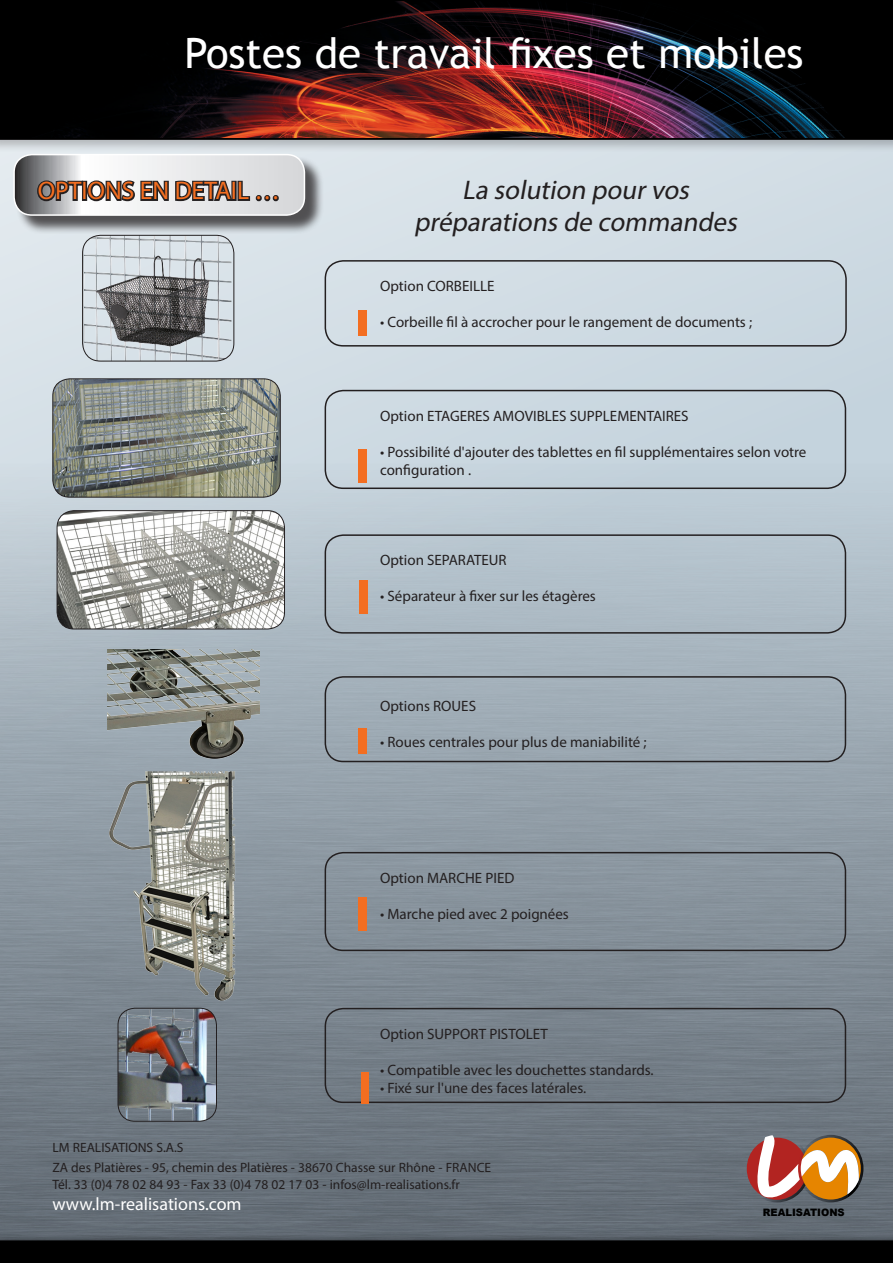
<style>
.page{position:relative;width:893px;height:1263px;background:#fff}
.page>*{position:absolute;margin:0;border:0;box-sizing:border-box;transform-origin:0 0}
.t1{font:42px "Trebuchet MS";color:#fff}
.t2{font:42px "Myriad Pro";color:#fff}
.t3{font:italic 27px "Myriad Pro";color:#231f20}
.t4{font:25.5px "Myriad Pro";color:#f36e21}
.Normal_e{font:18px "Myriad Pro";color:#fff}
.t5{font:15px/18px "Myriad Pro";color:#231f20}
.Normal_e-2{font:13.5px "Myriad Pro";color:#231f20}
.t6{font:900 10.2px "Arial";color:#000}
</style>
<div class="page">
<div style="left:0;top:0;width:893px;height:1240px;background:linear-gradient(to right,#dae3e9,#cad7e0)"></div>
<img style="left:0;top:463px;width:893px;height:770px">
<div style="left:0;top:0;width:893px;height:153px;background:#231f20;opacity:.25"></div>
<div style="left:0;top:1233px;width:893px;height:30px;background:#231f20;opacity:.25"></div>
<div style="left:0;top:1240px;width:893px;height:23px;background:#000"></div>
<svg style="left:0;top:0;width:893px;height:140px;background:#250e10"></svg>
<img style="left:92px;top:770px;width:143px;height:232px">
<div style="left:16px;top:156px;width:308px;height:79px;background:#231f20;opacity:.75"></div>
<svg style="left:14px;top:155px;width:290px;height:60px"></svg>
<div style="left:13px;top:154px;width:292px;height:62px;border:2px solid #fff;border-radius:18px"></div>
<div style="left:325px;top:260px;width:522px;height:87px;border:2px solid #231f20;border-radius:18px"></div>
<div style="left:325px;top:390px;width:521px;height:99px;border:2px solid #231f20;border-radius:18px"></div>
<div style="left:325px;top:1008px;width:521px;height:95px;border:2px solid #231f20;border-radius:18px"></div>
<div style="left:358px;top:729px;width:9px;height:25px;background:#f36e21"></div>
<div style="left:325px;top:676px;width:521px;height:86px;border:2px solid #231f20;border-radius:18px"></div>
<div style="left:358px;top:449px;width:9px;height:34px;background:#f36e21"></div>
<img style="left:84px;top:235px;width:147px;height:126px">
<div style="left:82px;top:235px;width:152px;height:126px;border:1px solid #231f20;border-radius:18px"></div>
<div style="left:358px;top:310px;width:9px;height:26px;background:#f36e21"></div>
<div style="left:361px;top:1071px;width:7px;height:32px;background:#f36e21"></div>
<img style="left:118px;top:1008px;width:98px;height:113px">
<div style="left:118px;top:1008px;width:99px;height:113px;border:1px solid #231f20;border-radius:17px"></div>
<div style="left:325px;top:852px;width:521px;height:99px;border:2px solid #231f20;border-radius:18px"></div>
<div style="left:358px;top:897px;width:9px;height:34px;background:#f36e21"></div>
<svg style="left:744px;top:1135px;width:119px;height:67px"></svg>
<img style="left:53px;top:379px;width:227px;height:118px">
<div style="left:52px;top:378px;width:229px;height:119px;border:1px solid #231f20;border-radius:17px"></div>
<img style="left:108px;top:649px;width:151px;height:111px">
<img style="left:57px;top:511px;width:228px;height:118px">
<div style="left:57px;top:510px;width:228px;height:119px;border:1px solid #231f20;border-radius:17px"></div>
<div style="left:325px;top:534px;width:521px;height:100px;border:2px solid #231f20;border-radius:18px"></div>
<div style="left:359px;top:580px;width:9px;height:34px;background:#f36e21"></div>
<p class="t1" style="left:185px;top:28px;width:620px">Postes de travail fixes et mobiles</p>
<h1 class="t2" style="left:349px;top:47px;width:378px">Concepteur Fabricant</h1>
<p class="t4" style="left:38px;top:175px;width:244px">OPTIONS EN DETAIL …</p>
<p class="t3" style="left:462px;top:173px;width:234px">La solution pourvos</p>
<p class="t3" style="left:414px;top:206px;width:330px">préparations de commandes</p>
<p class="t5" style="left:380px;top:277px;width:116px">Option CORBEILLE</p>
<p class="t5" style="left:380px;top:313px;width:374px">• Corbeille fil à accrocher pour le rangement de documents ;</p>
<p class="t5" style="left:380px;top:406px;width:310px">Option ETAGERES AMOVIBLES SUPPLEMENTAIRES</p>
<p class="t5" style="left:380px;top:442px;width:428px">• Possibilité d'ajouter des tablettes en fil supplémentaires selon votre configuration .</p>
<p class="t5" style="left:380px;top:551px;width:128px">Option SEPARATEUR</p>
<p class="t5" style="left:380px;top:587px;width:217px">• Séparateur à fixer sur les étagères</p>
<p class="t5" style="left:380px;top:696px;width:97px">Options ROUES</p>
<p class="t5" style="left:380px;top:732px;width:268px">• Roues centrales pour plus de maniabilité ;</p>
<p class="t5" style="left:380px;top:868px;width:136px">Option MARCHE PIED</p>
<p class="t5" style="left:380px;top:904px;width:190px">• Marche pied avec 2 poignées</p>
<p class="t5" style="left:380px;top:1024px;width:169px">Option SUPPORT PISTOLET</p>
<p class="t5" style="left:380px;top:1060px;width:275px">• Compatible avec les douchettes standards.</p>
<p class="t5" style="left:380px;top:1078px;width:208px">• Fixé sur l'une des faces latérales.</p>
<p class="Normal_e-2" style="left:52px;top:1139px;width:133px">LM REALISATIONS S.A.S</p>
<p class="Normal_e-2" style="left:52px;top:1159px;width:440px">ZA des Platières - 95, chemin des Platières - 38670 Chasse sur Rhône - FRANCE</p>
<p class="Normal_e-2" style="left:52px;top:1176px;width:409px">Tél. 33 (0)4 78 02 84 93 - Fax 33 (0)4 78 02 17 03 - infos@lm-realisations.fr</p>
<p class="Normal_e" style="left:52px;top:1193px;width:191px">www.lm-realisations.com</p>
<p class="t6" style="left:763px;top:1207px;width:83px">REALISATIONS</p>
</div>
